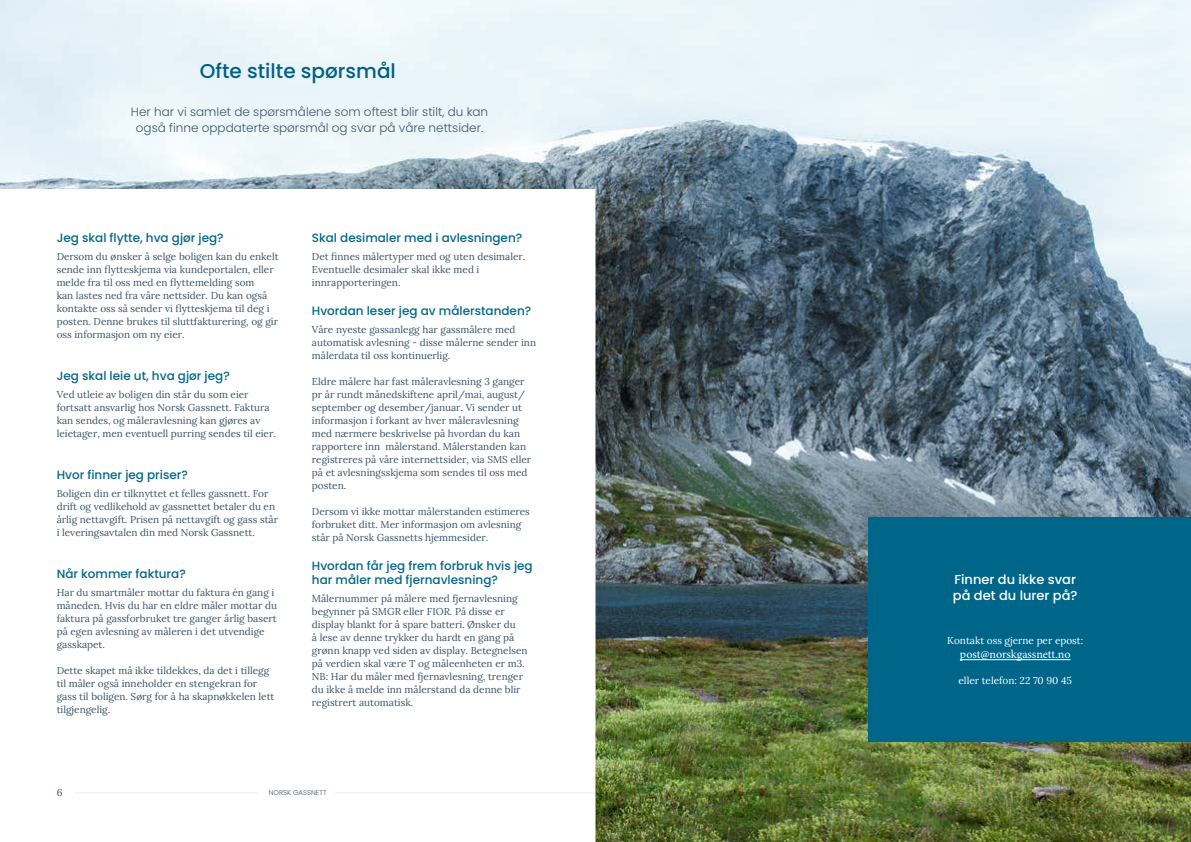
<style>
.page{position:relative;width:1191px;height:842px;background:#fff}
.page>*{position:absolute;margin:0;border:0;box-sizing:border-box;transform-origin:0 0}
.t1{font:500 20px "Poppins";color:#006182}
.t2{font:500 13px/15.6px "Poppins";color:#fff}
.t3{font:500 12px/14px "Poppins";color:#006689}
.t4{font:300 12px/16px "Poppins";color:#405469;text-align:center}
.t5{font:12px "Minion Pro";letter-spacing:-.005em;color:#fff}
.t6{font:10px/13px "Lora";color:#3a5469}
.t7{font:10px "Lora";color:#fff}
.t8{font:10px "Lora";color:#405469}
.t9{font:300 7px "Poppins";color:#405469}
</style>
<div class="page">
<img style="left:0;top:0;width:1191px;height:842px">
<div style="left:868px;top:517px;width:323px;height:224px;background:#006689"></div>
<hr style="left:960px;top:659px;width:110px;height:1px;background:#fff">
<h1 class="t1" style="left:200px;top:59px;width:197px">Ofte stilte spørsmål</h1>
<p class="t4" style="left:131px;top:104px;width:359px">Her har vi samlet de spørsmålene som oftest blir stilt, du kan også finne oppdaterte spørsmål og svar på våre nettsider.</p>
<p class="t3" style="left:57px;top:231px;width:169px">Jeg skal flytte, hva gjør jeg?</p>
<p class="t6" style="left:57px;top:249px;width:223px">Dersom du ønsker å selge boligen kan du enkelt sende inn flytteskjema via kundeportalen, eller melde fra til oss med en flyttemelding som<br>kan lastes ned fra våre nettsider. Du kan også kontakte oss så sender vi flytteskjema til deg i posten. Denne brukes til sluttfakturering, og gir oss informasjon om ny eier.</p>
<p class="t3" style="left:57px;top:369px;width:175px">Jeg skal leie ut, hva gjør jeg?</p>
<p class="t6" style="left:57px;top:387px;width:221px">Ved utleie av boligen din står du som eier fortsatt ansvarlig hos Norsk Gassnett. Faktura kan sendes, og måleravlesning kan gjøres av leietager, men eventuell purring sendes til eier.</p>
<p class="t3" style="left:57px;top:468px;width:133px">Hvor finner jeg priser?</p>
<p class="t6" style="left:57px;top:486px;width:223px">Boligen din er tilknyttet et felles gassnett. For drift og vedlikehold av gassnettet betaler du en årlig nettavgift. Prisen på nettavgift og gass står i leveringsavtalen din med Norsk Gassnett.</p>
<p class="t3" style="left:57px;top:567px;width:131px">Når kommer faktura?</p>
<p class="t6" style="left:57px;top:585px;width:222px">Har du smartmåler mottar du faktura én gang i måneden. Hvis du har en eldre måler mottar du faktura på gassforbruket tre ganger årlig basert på egen avlesning av måleren i det utvendige gasskapet.</p>
<p class="t6" style="left:57px;top:663px;width:219px">Dette skapet må ikke tildekkes, da det i tillegg til måler også inneholder en stengekran for gass til boligen. Sørg for å ha skapnøkkelen lett tilgjengelig.</p>
<p class="t3" style="left:312px;top:231px;width:212px">Skal desimaler med i avlesningen?</p>
<p class="t6" style="left:312px;top:249px;width:215px">Det finnes målertyper med og uten desimaler.<br>Eventuelle desimaler skal ikke med i innrapporteringen.</p>
<p class="t3" style="left:312px;top:304px;width:221px">Hvordan leser jeg av målerstanden?</p>
<p class="t6" style="left:312px;top:322px;width:226px">Våre nyeste gassanlegg har gassmålere med automatisk avlesning - disse målerne sender inn målerdata til oss kontinuerlig.</p>
<p class="t6" style="left:312px;top:374px;width:221px">Eldre målere har fast måleravlesning 3 ganger pr år rundt månedskiftene april/mai, august/ september og desember/januar. Vi sender ut informasjon i forkant av hver måleravlesning med nærmere beskrivelse på hvordan du kan rapportere inn målerstand. Målerstanden kan registreres på våre internettsider, via SMS eller på et avlesningsskjema som sendes til oss med posten.</p>
<p class="t6" style="left:312px;top:504px;width:219px">Dersom vi ikke mottar målerstanden estimeres forbruket ditt. Mer informasjon om avlesning står på Norsk Gassnetts hjemmesider.</p>
<p class="t3" style="left:312px;top:559px;width:222px">Hvordan får jeg frem forbruk hvis jeg har måler med fjernavlesning?</p>
<p class="t6" style="left:312px;top:591px;width:217px">Målernummer på målere med fjernavlesning begynner på SMGR eller FIOR. På disse er display blankt for å spare batteri. Ønsker du<br>å lese av denne trykker du hardt en gang på grønn knapp ved siden av display. Betegnelsen på verdien skal være T og måleenheten er m3.<br>NB: Har du måler med fjernavlesning, trenger du ikke å melde inn målerstand da denne blir registrert automatisk.</p>
<p class="t8" style="left:57px;top:785px;width:7px">6</p>
<p class="t9" style="left:269px;top:789px;width:59px">NORSK GASSNETT</p>
<h2 class="t2" style="left:953px;top:572px;width:126px">Finner du ikke svar på det du lurer på?</h2>
<p class="t7" style="left:947px;top:633px;width:137px">Kontakt oss gjerne per epost:</p>
<p class="t5" style="left:960px;top:647px;width:112px">post@norskgassnett.no</p>
<p class="t7" style="left:958px;top:673px;width:115px">eller telefon: 22 70 90 45</p>
</div>
